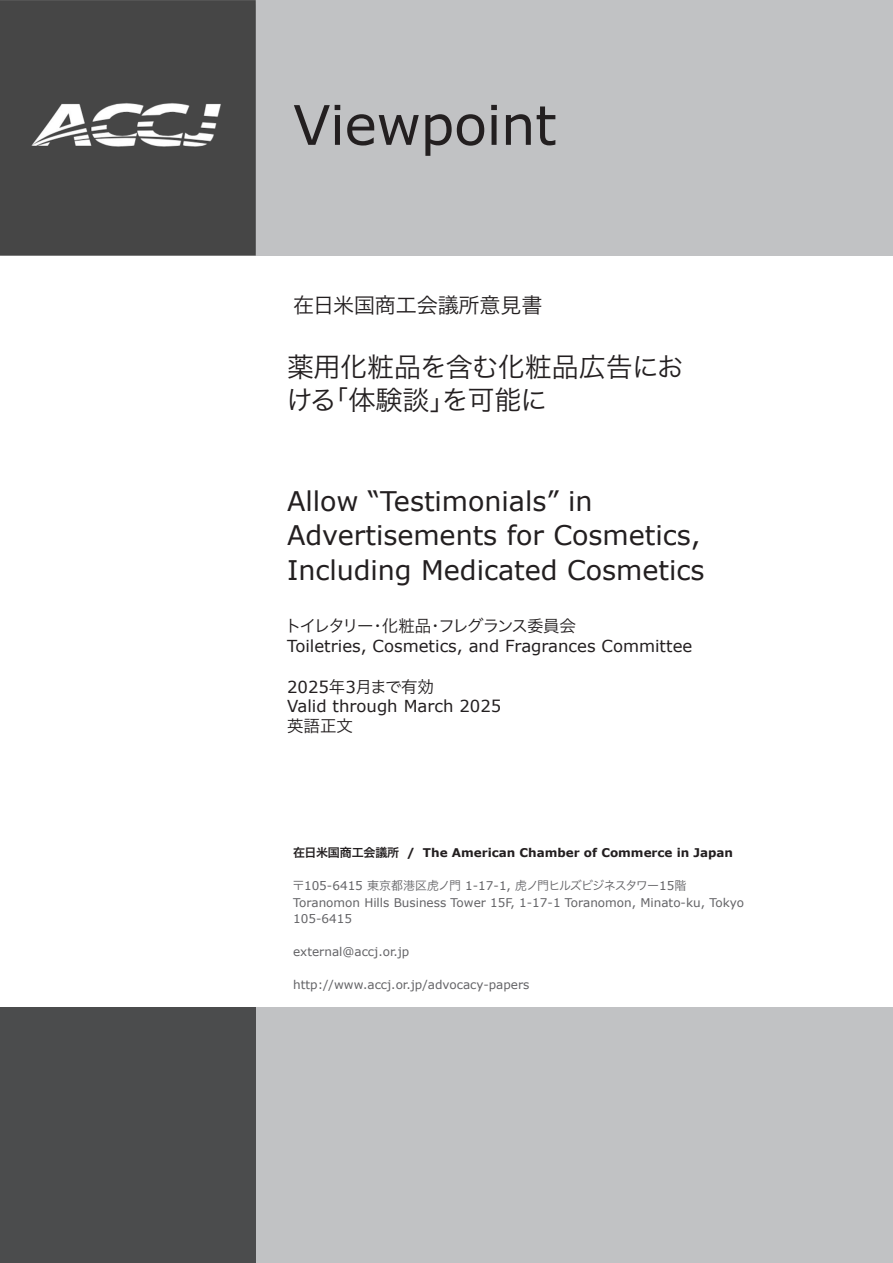
<style>
.page{position:relative;width:893px;height:1263px;background:#fff}
.page>*{position:absolute;margin:0;border:0;box-sizing:border-box;transform-origin:0 0}
.t1{font:54.6px "Verdana";letter-spacing:-.01em;color:#231f20}
.t2{font:27px/34.5px "Verdana";color:#231f20}
.cover_header_J{font:27px/33px "Hira Kaku Pro W3";letter-spacing:-.015em;color:#231f20}
.t3{font:21px "Hira Kaku Pro W3";letter-spacing:-.005em;color:#231f20}
.cover_committee_valid_date_J{font:16.5px "Verdana";color:#231f20}
.cover_committee_valid_date_E{font:16.5px "Verdana";color:#231f20}
.cover_committee_valid_date_J-2{font:16.5px "Hira Kaku Pro W3";letter-spacing:-.105em;color:#231f20}
.cover_committee_valid_date_J-3{font:16.5px "Hira Kaku Pro W3";letter-spacing:-.08em;color:#231f20}
.t4{font:12px/16.5px "Verdana";color:#636366}
.t5{font:700 12px "Verdana";color:#231f20}
.t6{font:12px "Hira Kaku Pro W3";letter-spacing:-.07em;color:#636366}
.s1{font-family:"Verdana"}
.s2{font-family:"Hira Kaku Pro W6";font-weight:400}
</style>
<div class="page">
<div style="left:0;top:0;width:893px;height:255px;background:#c1c2c4"></div>
<div style="left:0;top:1008px;width:893px;height:255px;background:#c1c2c4"></div>
<div style="left:0;top:1008px;width:255px;height:255px;background:#4b4c4d"></div>
<div style="left:0;top:0;width:255px;height:255px;background:#464646"></div>
<h1 class="t1" style="left:293px;top:90px;width:265px">Viewpoint</h1>
<h3 class="t3" style="left:293px;top:287px;width:251px">在日米国商工会議所意見書</h3>
<p class="cover_header_J" style="left:286px;top:349px;width:399px">薬用化粧品を含む化粧品広告における「体験談」を可能に</p>
<p class="t2" style="left:287px;top:484px;width:419px">Allow “Testimonials” in<br>Advertisements for Cosmetics,<br>Including Medicated Cosmetics</p>
<p class="cover_committee_valid_date_J-2" style="left:285px;top:611px;width:292px">トイレタリー・化粧品・フレグランス委員会</p>
<p class="cover_committee_valid_date_J" style="left:287px;top:635px;width:407px">Toiletries, Cosmetics, and Fragrances Committee</p>
<p class="cover_committee_valid_date_J-3" style="left:287px;top:672px;width:149px"><span class="s1">2025</span>年<span class="s1">3</span>月まで有効</p>
<p class="cover_committee_valid_date_E" style="left:287px;top:696px;width:216px">Valid through March 2025</p>
<p class="cover_committee_valid_date_J-3" style="left:287px;top:711px;width:67px">英語正文</p>
<p class="t5" style="left:293px;top:845px;width:441px"><span class="s2">在日米国商工会議所</span> / The American Chamber of Commerce in Japan</p>
<p class="t6" style="left:293px;top:875px;width:395px">〒<span class="s1">105-6415</span> 東京都港区虎ノ門 <span class="s1">1-17-1,</span> 虎ノ門ヒルズビジネスタワー<span class="s1">15</span>階</p>
<p class="t4" style="left:293px;top:894px;width:452px">Toranomon Hills Business Tower 15F, 1-17-1 Toranomon, Minato-ku, Tokyo<br>105-6415</p>
<p class="t4" style="left:293px;top:944px;width:118px">external@accj.or.jp</p>
<p class="t4" style="left:293px;top:977px;width:238px">http://www.accj.or.jp/advocacy-papers</p>
</div>
